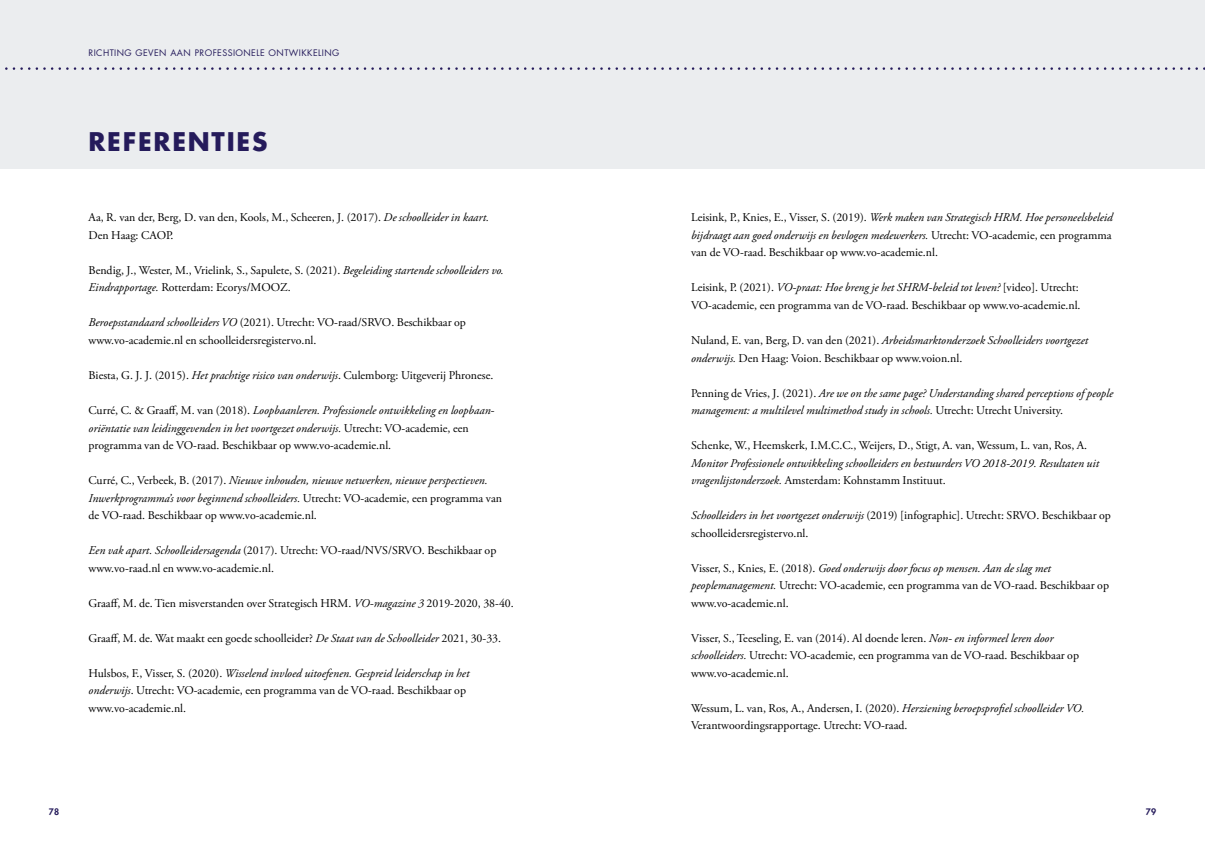
<style>
.page{position:relative;width:1205px;height:851px;background:#fff}
.page>*{position:absolute;margin:0;border:0;box-sizing:border-box;transform-origin:0 0}
._0_Hoofdstukkop{font:700 25px "Futura LT";letter-spacing:.07em;color:#251b5b}
._2_Platte_tekst_witr{font:11.88px/17.5px "Adobe Garamond Pro";color:#000}
._2_Platte_tekst_witr-2{font:italic 11.88px/17.5px "Adobe Garamond Pro";color:#000}
.t1{font:8.75px "Futura LT";letter-spacing:.05em;color:#251b5b}
.t2{font:800 8.75px "Futura LT";color:#251b5b}
.s1{font-style:italic}
.s2{font-style:normal}
</style>
<div class="page">
<div style="left:0;top:0;width:1205px;height:169px;background:#ebedef"></div>
<svg style="left:5px;top:67px;width:1200px;height:3px"></svg>
<p class="t1" style="left:89px;top:48px;width:21px">RICHTING</p>
<p class="t1" style="left:136px;top:48px;width:43px">GEVEN AAN</p>
<p class="t1" style="left:195px;top:48px;width:35px">PROFESSION</p>
<p class="t1" style="left:251px;top:48px;width:25px">ELE ONTWIKK</p>
<p class="t1" style="left:313px;top:48px;width:16px">ELING</p>
<p class="_0_Hoofdstukkop" style="left:89px;top:125px;width:180px">REFERENTIES</p>
<p class="_2_Platte_tekst_witr" style="left:89px;top:209px;width:402px">Aa, R. van der, Berg, D. van den, Kools, M., Scheeren, J. (2017). <span class="s1">De schoolleider in kaart.<br></span>Den Haag: CAOP.</p>
<p class="_2_Platte_tekst_witr" style="left:89px;top:262px;width:417px">Bendig, J., Wester, M., Vrielink, S., Sapulete, S. (2021). <span class="s1">Begeleiding startende schoolleiders vo.<br>Eindrapportage.</span> Rotterdam: Ecorys/MOOZ.</p>
<p class="_2_Platte_tekst_witr" style="left:89px;top:314px;width:379px"><span class="s1">Beroepsstandaard schoolleiders VO</span> (2021). Utrecht: VO-raad/SRVO. Beschikbaar op</p>
<p class="_2_Platte_tekst_witr" style="left:89px;top:332px;width:229px">www.vo-academie.nl en schoolleidersregistervo.nl.</p>
<p class="_2_Platte_tekst_witr" style="left:89px;top:367px;width:406px">Biesta, G. J. J. (2015). <span class="s1">Het prachtige risico van onderwijs</span>. Culemborg: Uitgeverij Phronese.</p>
<p class="_2_Platte_tekst_witr" style="left:89px;top:402px;width:407px">Curré, C. &amp; Graaff, M. van (2018). <span class="s1">Loopbaanleren. Professionele ontwikkeling en loopbaan&shy;oriëntatie van leidinggevenden in het voortgezet onderwijs.</span> Utrecht: VO‑academie, een programma van de VO‑raad. Beschikbaar op www.vo-academie.nl.</p>
<p class="_2_Platte_tekst_witr" style="left:89px;top:472px;width:415px">Curré, C., Verbeek, B. (2017). <span class="s1">Nieuwe inhouden, nieuwe netwerken, nieuwe perspectieven.<br>Inwerkprogramma’s voor beginnend schoolleiders.</span> Utrecht: VO‑academie, een programma van de VO‑raad. Beschikbaar op www.vo-academie.nl.</p>
<p class="_2_Platte_tekst_witr" style="left:89px;top:542px;width:409px"><span class="s1">Een vak apart. Schoolleidersagenda</span> (2017). Utrecht: VO-raad/NVS/SRVO. Beschikbaar op www.vo-raad.nl en www.vo-academie.nl.</p>
<p class="_2_Platte_tekst_witr" style="left:89px;top:594px;width:427px">Graaff, M. de. Tien misverstanden over Strategisch HRM. <span class="s1">VO-magazine 3</span> 2019-2020, 38-40.</p>
<p class="_2_Platte_tekst_witr" style="left:89px;top:629px;width:414px">Graaff, M. de. Wat maakt een goede schoolleider? <span class="s1">De Staat van de Schoolleider</span> 2021, 30-33.</p>
<p class="_2_Platte_tekst_witr" style="left:89px;top:664px;width:382px">Hulsbos, F., Visser, S. (2020). <span class="s1">Wisselend invloed uitoefenen. Gespreid leiderschap in het onderwijs</span>. Utrecht: VO‑academie, een programma van de VO‑raad. Beschikbaar op www.vo-academie.nl.</p>
<p class="_2_Platte_tekst_witr" style="left:691px;top:209px;width:423px;text-align:justify">Leisink, P., Knies, E., Visser, S. (2019). <span class="s1">Werk maken van Strategisch HRM. Hoe personeelsbeleid bijdraagt aan goed onderwijs en bevlogen medewerkers.</span> Utrecht: VO‑academie, een programma van de VO‑raad. Beschikbaar op www.vo-academie.nl.</p>
<p class="_2_Platte_tekst_witr" style="left:691px;top:279px;width:391px">Leisink, P. (2021). <span class="s1">VO-praat: Hoe breng je het SHRM-beleid tot leven?</span> [video]. Utrecht:<br>VO‑academie, een programma van de VO‑raad. Beschikbaar op www.vo-academie.nl.</p>
<p class="_2_Platte_tekst_witr" style="left:691px;top:332px;width:399px">Nuland, E. van, Berg, D. van den (2021). <span class="s1">Arbeidsmarktonderzoek Schoolleiders voortgezet onderwijs.</span> Den Haag: Voion. Beschikbaar op www.voion.nl.</p>
<p class="_2_Platte_tekst_witr-2" style="left:691px;top:384px;width:424px"><span class="s2">Penning de Vries, J. (2021).</span> Are we on the same page? Understanding shared perceptions of people management: a multilevel multimethod study in schools. <span class="s2">Utrecht: Utrecht University.</span></p>
<p class="_2_Platte_tekst_witr-2" style="left:691px;top:437px;width:409px"><span class="s2">Schenke, W., Heemskerk, I.M.C.C., Weijers, D., Stigt, A. van, Wessum, L. van, Ros, A.<br></span>Monitor Professionele ontwikkeling schoolleiders en bestuurders VO 2018-2019. Resultaten uit vragenlijstonderzoek. <span class="s2">Amsterdam: Kohnstamm Instituut.</span></p>
<p class="_2_Platte_tekst_witr" style="left:691px;top:507px;width:421px"><span class="s1">Schoolleiders in het voortgezet onderwijs</span> (2019) [infographic]. Utrecht: SRVO. Beschikbaar op schoolleidersregistervo.nl.</p>
<p class="_2_Platte_tekst_witr" style="left:691px;top:559px;width:419px">Visser, S., Knies, E. (2018). <span class="s1">Goed onderwijs door focus op mensen. Aan de slag met peoplemanagement.</span> Utrecht: VO‑academie, een programma van de VO‑raad. Beschikbaar op www.vo-academie.nl.</p>
<p class="_2_Platte_tekst_witr" style="left:691px;top:629px;width:389px">Visser, S., Teeseling, E. van (2014). Al doende leren. <span class="s1">Non- en informeel leren door schoolleiders.</span> Utrecht: VO‑academie, een programma van de VO‑raad. Beschikbaar op www.vo-academie.nl.</p>
<p class="_2_Platte_tekst_witr" style="left:691px;top:699px;width:395px">Wessum, L. van, Ros, A., Andersen, I. (2020). <span class="s1">Herziening beroepsprofiel schoolleider VO.<br></span>Verantwoordingsrapportage. Utrecht: VO-raad.</p>
<p class="t2" style="left:49px;top:805px;width:12px">78</p>
<p class="t2" style="left:1146px;top:805px;width:12px">79</p>
</div>
